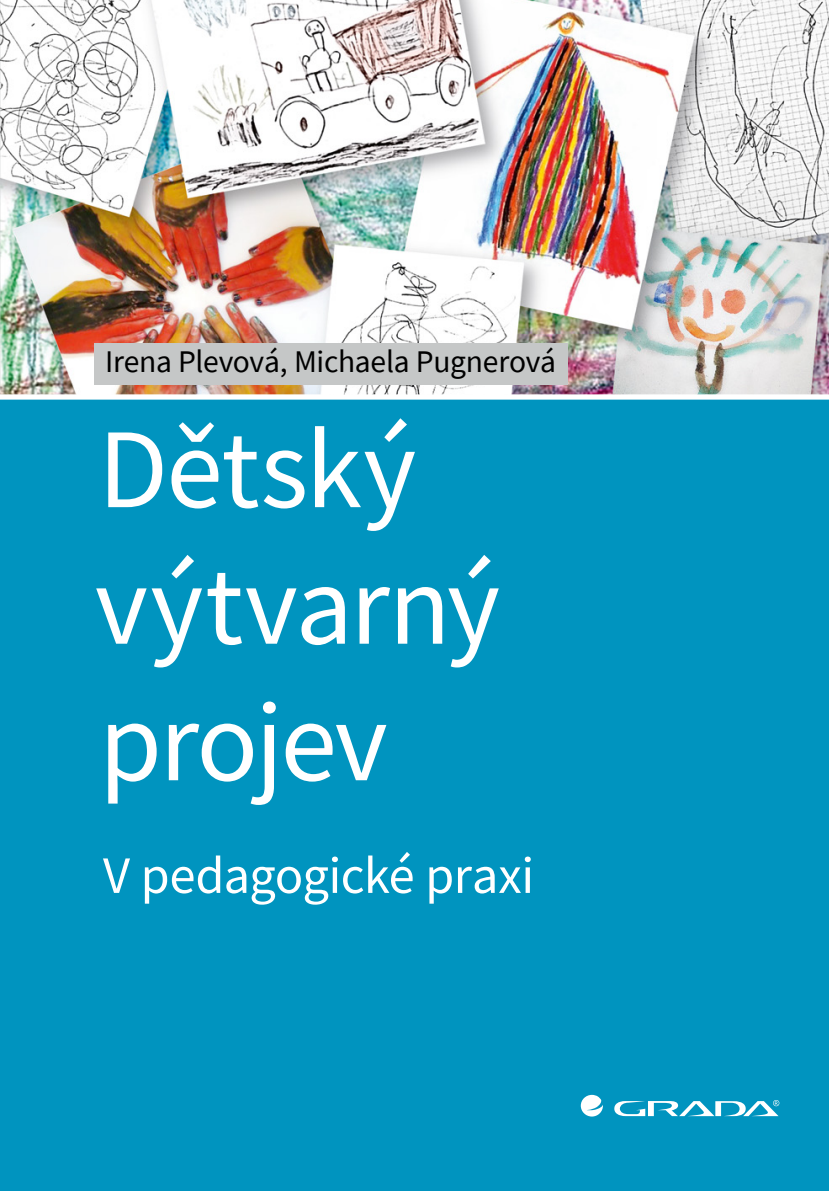
<style>
.page{position:relative;width:829px;height:1191px;background:#fff}
.page>*{position:absolute;margin:0;border:0;box-sizing:border-box;transform-origin:0 0}
.t1{font:113.75px/136.5px "Source Sans Pro";letter-spacing:-.02em;color:#fff}
.t2{font:52.5px "Source Sans Pro";letter-spacing:-.015em;color:#fff}
.t3{font:31.5px "Source Sans Pro";letter-spacing:-.01em;color:#000}
.s1{color:#c5c7c7}
</style>
<div class="page">
<div style="left:0;top:397px;width:828px;height:794px;background:#0094bf"></div>
<img style="left:0;top:0;width:828px;height:394px">
<svg style="left:580px;top:1094px;width:23px;height:22px"></svg>
<svg style="left:614px;top:1100px;width:165px;height:16px"></svg>
<div style="left:94px;top:343px;width:473px;height:42px;background:#c5c7c7"></div>
<div style="left:0;top:394px;width:828px;height:5px;background:#fff"></div>
<p class="t3" style="left:105px;top:342px;width:463px">Irena Plevová, Michaela Pugnerová<span class="s1">x</span></p>
<h1 class="t1" style="left:95px;top:400px;width:407px">Dětský výtvarný projev</h1>
<h2 class="t2" style="left:103px;top:842px;width:432px">V pedagogické praxi</h2>
</div>
